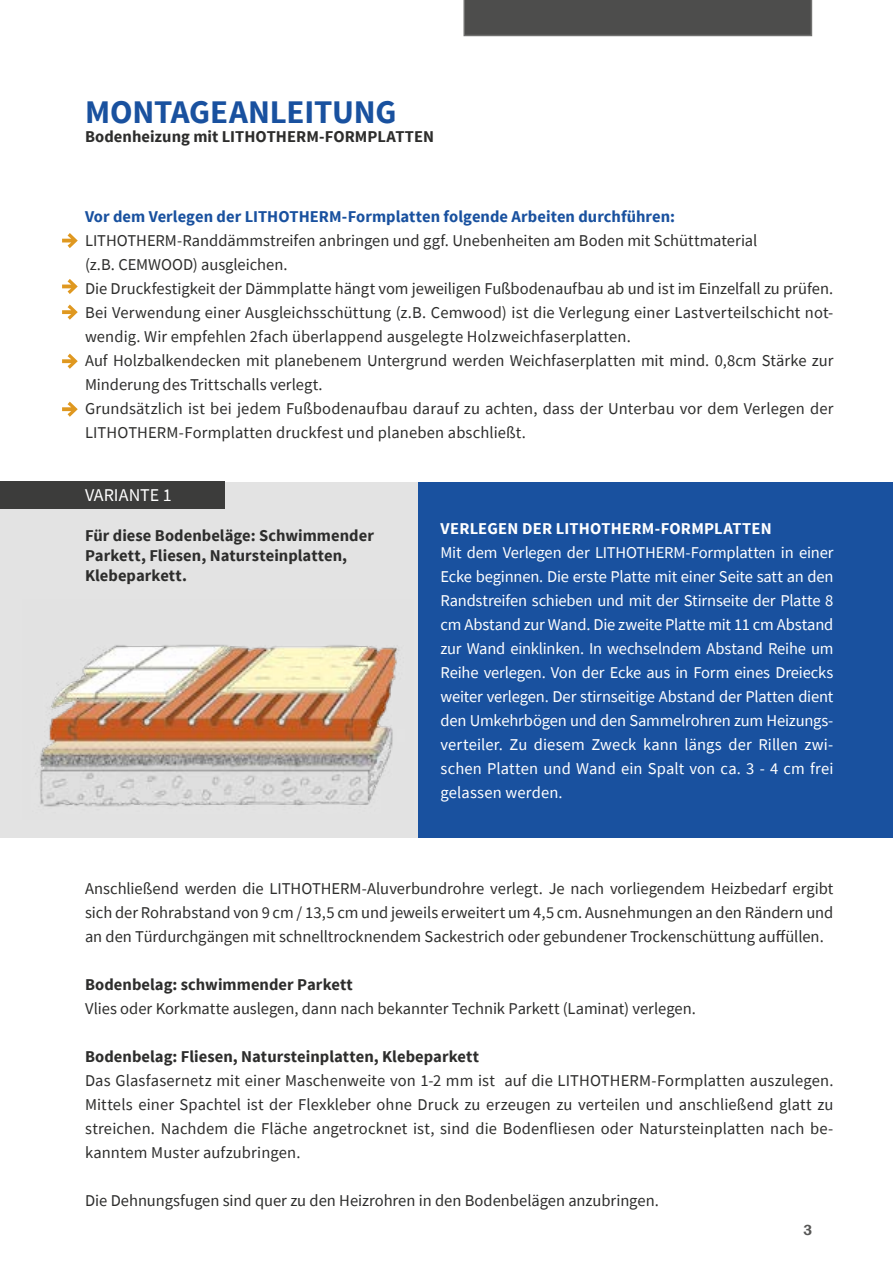
<style>
.page{position:relative;width:893px;height:1263px;background:#fff}
.page>*{position:absolute;margin:0;border:0;box-sizing:border-box;transform-origin:0 0}
.t1{font:700 33px "Source Sans Pro";letter-spacing:-.005em;color:#19519f}
.t2{font:18px "Source Sans Pro";color:#fff}
.t3{font:16.5px/24px "Source Sans Pro";color:#2d2d2c;text-align:justify}
.t4{font:16.5px/24px "Source Sans Pro";letter-spacing:.01em;color:#fff;text-align:justify}
.t5{font:700 16.5px/19.8px "Source Sans Pro";letter-spacing:.005em;color:#2d2d2c}
.t6{font:700 16.5px "Source Sans Pro";letter-spacing:.005em;color:#19519f}
.t7{font:700 16.5px "Source Sans Pro";letter-spacing:.015em;color:#fff}
.t8{font:600 15px "Franklin Gothic";color:#575756}
</style>
<div class="page">
<div style="left:0;top:482px;width:419px;height:356px;background:#e3e3e3"></div>
<div style="left:419px;top:482px;width:474px;height:356px;background:#19519f"></div>
<div style="left:463px;top:0;width:349px;height:36px;background:#4d4d4c"></div>
<svg style="left:62px;top:233px;width:16px;height:15px"></svg>
<svg style="left:62px;top:279px;width:16px;height:15px"></svg>
<svg style="left:62px;top:305px;width:16px;height:15px"></svg>
<svg style="left:62px;top:354px;width:16px;height:15px"></svg>
<svg style="left:62px;top:402px;width:16px;height:15px"></svg>
<div style="left:0;top:481px;width:224px;height:28px;background:#3c3c3b"></div>
<img style="left:35px;top:644px;width:364px;height:163px">
<h1 class="t1" style="left:85px;top:90px;width:313px">MONTAGEANLEITUNG</h1>
<p class="t5" style="left:85px;top:128px;width:351px">Bodenheizung mit LITHOTHERM-FORMPLATTEN</p>
<p class="t6" style="left:85px;top:206px;width:592px">Vor dem Verlegen der LITHOTHERM-Formplatten folgende Arbeiten durchführen:</p>
<p class="t3" style="left:85px;top:228px;width:750px;text-align:left">LITHOTHERM-Randdämmstreifen anbringen und ggf. Unebenheiten am Boden mit Schüttmaterial<br>(z.B. CEMWOOD) ausgleichen.<br>Die Druckfestigkeit der Dämmplatte hängt vom jeweiligen Fußbodenaufbau ab und ist im Einzelfall zu prüfen.<br>Bei Verwendung einer Ausgleichsschüttung (z.B. Cemwood) ist die Verlegung einer Lastverteilschicht not&shy;wendig. Wir empfehlen 2fach überlappend ausgelegte Holzweichfaserplatten.<br>Auf Holzbalkendecken mit planebenem Untergrund werden Weichfaserplatten mit mind. 0,8cm Stärke zur Minderung des Trittschalls verlegt.<br>Grundsätzlich ist bei jedem Fußbodenaufbau darauf zu achten, dass der Unterbau vor dem Verlegen der LITHOTHERM-Formplatten druckfest und planeben abschließt.</p>
<p class="t2" style="left:85px;top:484px;width:88px">VARIANTE 1</p>
<p class="t5" style="left:85px;top:526px;width:290px">Für diese Bodenbeläge: Schwimmender<br>Parkett, Fliesen, Natursteinplatten,<br>Klebeparkett.</p>
<p class="t7" style="left:440px;top:518px;width:333px">VERLEGEN DER LITHOTHERM-FORMPLATTEN</p>
<p class="t4" style="left:440px;top:540px;width:394px">Mit dem Verlegen der LITHOTHERM-Formplatten in einer Ecke beginnen. Die erste Platte mit einer Seite satt an den Randstreifen schieben und mit der Stirnseite der Platte 8 cm Abstand zur Wand. Die zweite Platte mit 11 cm Abstand zur Wand einklinken. In wechselndem Abstand Reihe um Reihe verlegen. Von der Ecke aus in Form eines Dreiecks weiter verlegen. Der stirnseitige Abstand der Platten dient den Umkehrbögen und den Sammelrohren zum Heizungs&shy;verteiler. Zu diesem Zweck kann längs der Rillen zwi&shy;schen Platten und Wand ein Spalt von ca. 3 - 4 cm frei gelassen werden.</p>
<p class="t3" style="left:85px;top:876px;width:750px">Anschließend werden die LITHOTHERM-Aluverbundrohre verlegt. Je nach vorliegendem Heizbedarf ergibt sich der Rohrabstand von 9 cm / 13,5 cm und jeweils erweitert um 4,5 cm. Ausnehmungen an den Rändern und an den Türdurchgängen mit schnelltrocknendem Sackestrich oder gebundener Trockenschüttung auffüllen.</p>
<p class="t5" style="left:85px;top:975px;width:269px">Bodenbelag: schwimmender Parkett</p>
<p class="t3" style="left:85px;top:996px;width:612px">Vlies oder Korkmatte auslegen, dann nach bekannter Technik Parkett (Laminat) verlegen.</p>
<p class="t5" style="left:85px;top:1047px;width:395px">Bodenbelag: Fliesen, Natursteinplatten, Klebeparkett</p>
<p class="t3" style="left:85px;top:1068px;width:750px">Das Glasfasernetz mit einer Maschenweite von 1-2 mm ist auf die LITHOTHERM-Formplatten auszulegen.<br>Mittels einer Spachtel ist der Flexkleber ohne Druck zu erzeugen zu verteilen und anschließend glatt zu streichen. Nachdem die Fläche angetrocknet ist, sind die Bodenfliesen oder Natursteinplatten nach be&shy;kanntem Muster aufzubringen.</p>
<p class="t3" style="left:85px;top:1188px;width:575px">Die Dehnungsfugen sind quer zu den Heizrohren in den Bodenbelägen anzubringen.</p>
<p class="t8" style="left:803px;top:1221px;width:10px">3</p>
</div>
